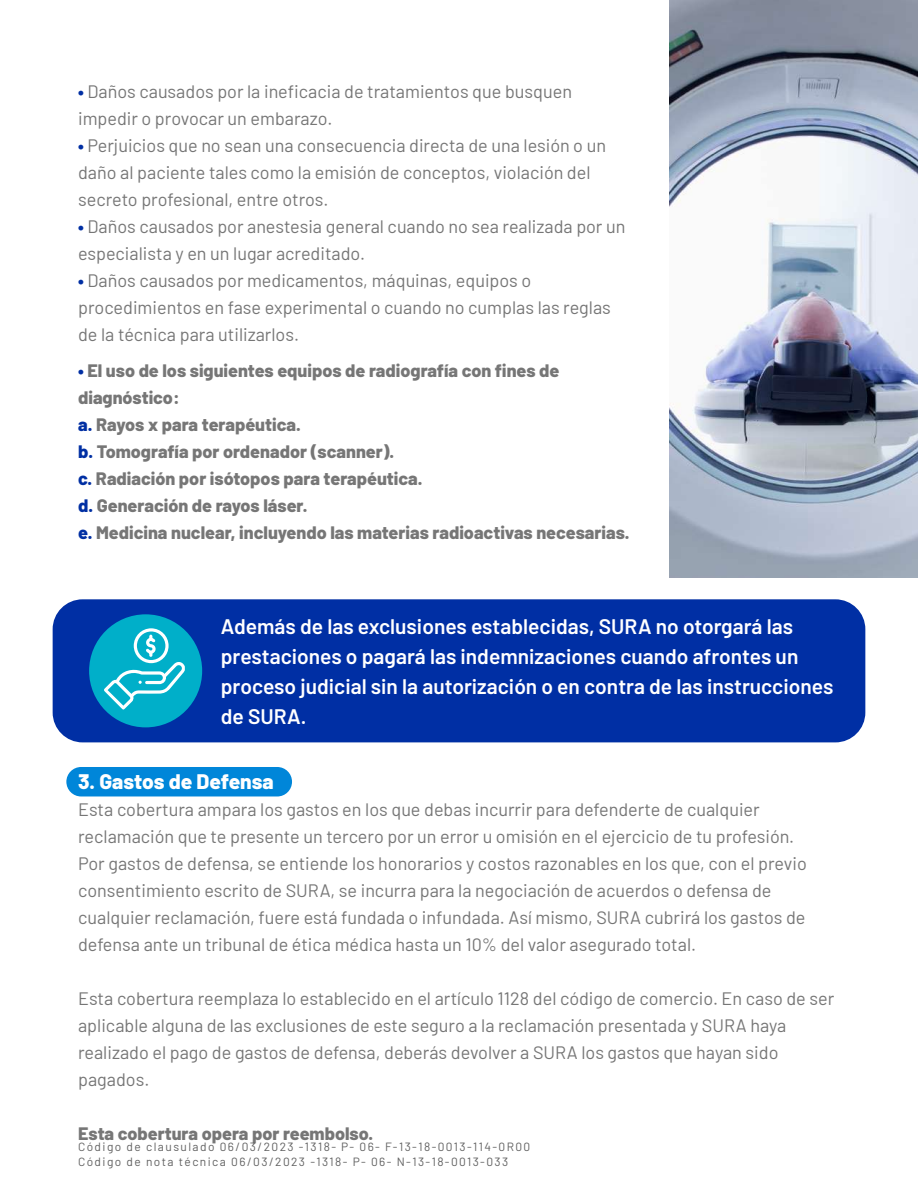
<style>
.page{position:relative;width:918px;height:1188px;background:#fff}
.page>*{position:absolute;margin:0;border:0;box-sizing:border-box;transform-origin:0 0}
.t1{font:600 21px/30px "Barlow";color:#fff}
.t2{font:800 21px "Barlow";color:#fff}
.t3{font:18px/27px "Barlow";color:#767676}
.t4{font:800 18px/27px "Barlow";color:#767676}
.t5{font:12px/15.3px "Barlow";letter-spacing:.12em;color:#606060}
.s1{font-weight:800;color:#002fa3}
.s2{color:#002fa3}
</style>
<div class="page">
<div style="left:53px;top:599px;width:812px;height:143px;background:#002fa4;border-radius:30px"></div>
<div style="left:89px;top:614px;width:113px;height:113px;background:#00afc9;border-radius:50%"></div>
<svg style="left:104px;top:628px;width:81px;height:81px"></svg>
<div style="left:66px;top:767px;width:226px;height:29px;background:#0086d9;border-radius:15px"></div>
<img style="left:670px;top:0;width:248px;height:577px">
<p class="t3" style="left:78px;top:76px;width:495px"><span class="s1">•</span> Daños causados por la ineficacia de tratamientos que busquen impedir o provocar un embarazo.</p>
<p class="t3" style="left:78px;top:130px;width:529px"><span class="s1">•</span> Perjuicios que no sean una consecuencia directa de una lesión o un daño al paciente tales como la emisión de conceptos, violación del secreto profesional, entre otros.</p>
<p class="t3" style="left:78px;top:211px;width:549px"><span class="s1">•</span> Daños causados por anestesia general cuando no sea realizada por un especialista y en un lugar acreditado.</p>
<p class="t3" style="left:78px;top:265px;width:534px"><span class="s1">•</span> Daños causados por medicamentos, máquinas, equipos o procedimientos en fase experimental o cuando no cumplas las reglas de la técnica para utilizarlos.</p>
<p class="t4" style="left:78px;top:355px;width:553px"><span class="s2">•</span> El uso de los siguientes equipos de radiografía con fines de diagnóstico:<br><span class="s2">a.</span> Rayos x para terapéutica.<br><span class="s2">b.</span> Tomografía por ordenador (scanner).<br><span class="s2">c.</span> Radiación por isótopos para terapéutica.<br><span class="s2">d.</span> Generación de rayos láser.<br><span class="s2">e.</span> Medicina nuclear, incluyendo las materias radioactivas necesarias.</p>
<p class="t1" style="left:221px;top:609px;width:614px">Además de las exclusiones establecidas, SURA no otorgará las prestaciones o pagará las indemnizaciones cuando afrontes un proceso judicial sin la autorización o en contra de las instrucciones de SURA.</p>
<p class="t2" style="left:78px;top:766px;width:197px">3. Gastos de Defensa</p>
<p class="t3" style="left:78px;top:795px;width:730px">Esta cobertura ampara los gastos en los que debas incurrir para defenderte de cualquier reclamación que te presente un tercero por un error u omisión en el ejercicio de tu profesión.<br>Por gastos de defensa, se entiende los honorarios y costos razonables en los que, con el previo consentimiento escrito de SURA, se incurra para la negociación de acuerdos o defensa de cualquier reclamación, fuere está fundada o infundada. Así mismo, SURA cubrirá los gastos de defensa ante un tribunal de ética médica hasta un 10% del valor asegurado total.</p>
<p class="t3" style="left:78px;top:984px;width:758px">Esta cobertura reemplaza lo establecido en el artículo 1128 del código de comercio. En caso de ser aplicable alguna de las exclusiones de este seguro a la reclamación presentada y SURA haya realizado el pago de gastos de defensa, deberás devolver a SURA los gastos que hayan sido pagados.</p>
<p class="t4" style="left:78px;top:1119px;width:297px">Esta cobertura opera por reembolso.</p>
<p class="t5" style="left:78px;top:1138px;width:454px">Código de clausulado 06/03/2023 -1318- P- 06- F-13-18-0013-114-0R00<br>Código de nota técnica 06/03/2023 -1318- P- 06- N-13-18-0013-033</p>
</div>
